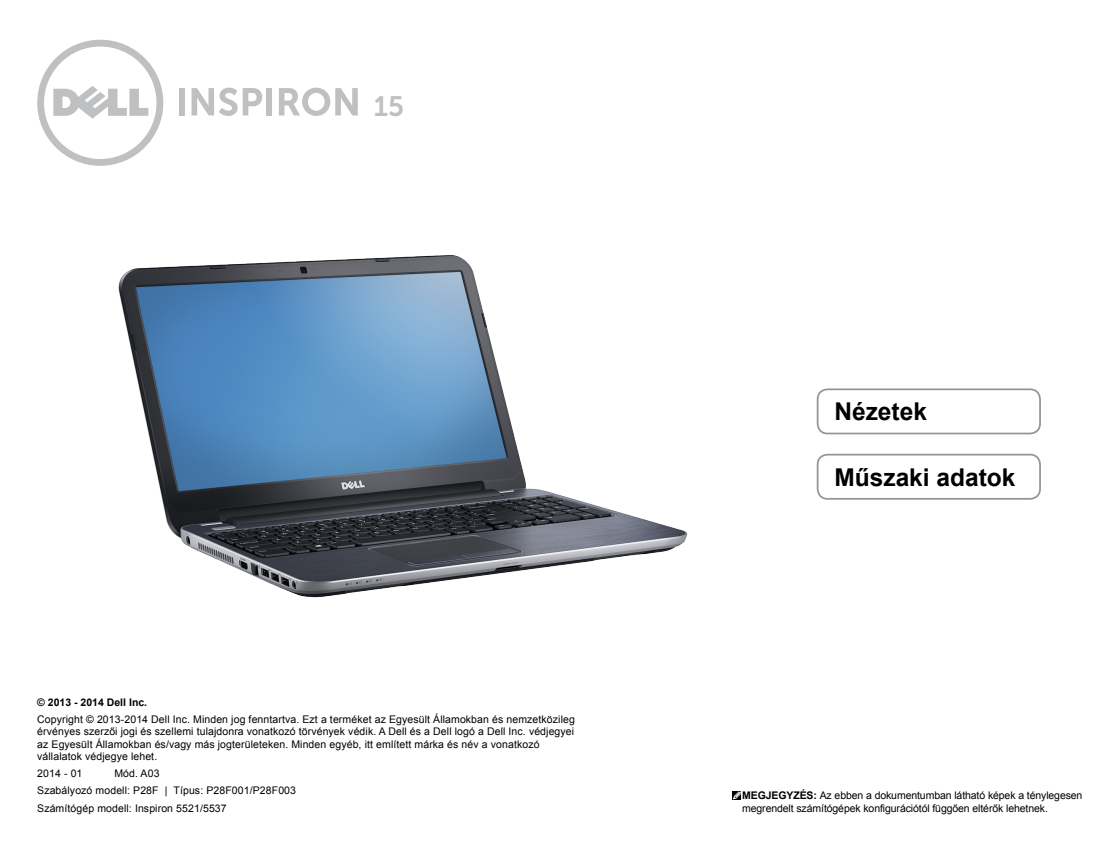
<style>
.page{position:relative;width:1117px;height:844px;background:#fff}
.page>*{position:absolute;margin:0;border:0;box-sizing:border-box;transform-origin:0 0}
.Model{font:28px "Museo Sans For Dell 700";color:#bec0c2}
.Cover_Title{font:700 24.5px "Arial";color:#000}
.Legal_1{font:10.5px/12.2px "Arial";letter-spacing:.01em;color:#000}
.Note_Legal{font:10.5px/12.2px "Arial";letter-spacing:-.01em;color:#000}
.Legal_1-2{font:700 10.5px "Arial";color:#000}
.s1{font-weight:700}
</style>
<div class="page">
<div style="left:816px;top:388px;width:224px;height:46px;border:2px solid #939598;border-radius:10px"></div>
<div style="left:816px;top:453px;width:224px;height:46px;border:2px solid #939598;border-radius:10px"></div>
<img style="left:118px;top:255px;width:570px;height:343px">
<svg style="left:37px;top:40px;width:126px;height:126px"></svg>
<div style="left:732px;top:791px;width:8px;height:9px;background:#000"></div>
<svg style="left:733px;top:791px;width:7px;height:8px"></svg>
<svg style="left:191px;top:88px;width:46px;height:28px"></svg>
<div style="left:179px;top:88px;width:6px;height:27px;background:#bec0c2"></div>
<svg style="left:243px;top:88px;width:19px;height:27px"></svg>
<svg style="left:279px;top:88px;width:79px;height:28px"></svg>
<div style="left:266px;top:88px;width:6px;height:27px;background:#bec0c2"></div>
<p class="Model" style="left:373px;top:91px;width:32px">15</p>
<p class="Legal_1-2" style="left:37px;top:695px;width:111px">© 2013 - 2014 Dell Inc.</p>
<p class="Legal_1" style="left:37px;top:713px;width:539px">Copyright © 2013-2014 Dell Inc. Minden jog fenntartva. Ezt a terméket az Egyesült Államokban és nemzetközileg érvényes szerzői jogi és szellemi tulajdonra vonatkozó törvények védik. A Dell és a Dell logó a Dell Inc. védjegyei az Egyesült Államokban és/vagy más jogterületeken. Minden egyéb, itt említett márka és név a vonatkozó vállalatok védjegye lehet.</p>
<p class="Legal_1" style="left:37px;top:767px;width:47px">2014 ‑ 01</p>
<p class="Legal_1" style="left:114px;top:767px;width:47px">Mód. A03</p>
<p class="Legal_1" style="left:37px;top:784px;width:260px">Szabályozó modell: P28F | Típus: P28F001/P28F003</p>
<p class="Legal_1" style="left:37px;top:801px;width:191px">Számítógép modell: Inspiron 5521/5537</p>
<p class="Cover_Title" style="left:834px;top:395px;width:94px">Nézetek</p>
<p class="Cover_Title" style="left:834px;top:460px;width:183px">Műszaki adatok</p>
<p class="Note_Legal" style="left:742px;top:789px;width:342px"><span class="s1">MEGJEGYZÉS:</span> Az ebben a dokumentumban látható képek a ténylegesen megrendelt számítógépek konfigurációtól függően eltérők lehetnek.</p>
</div>
